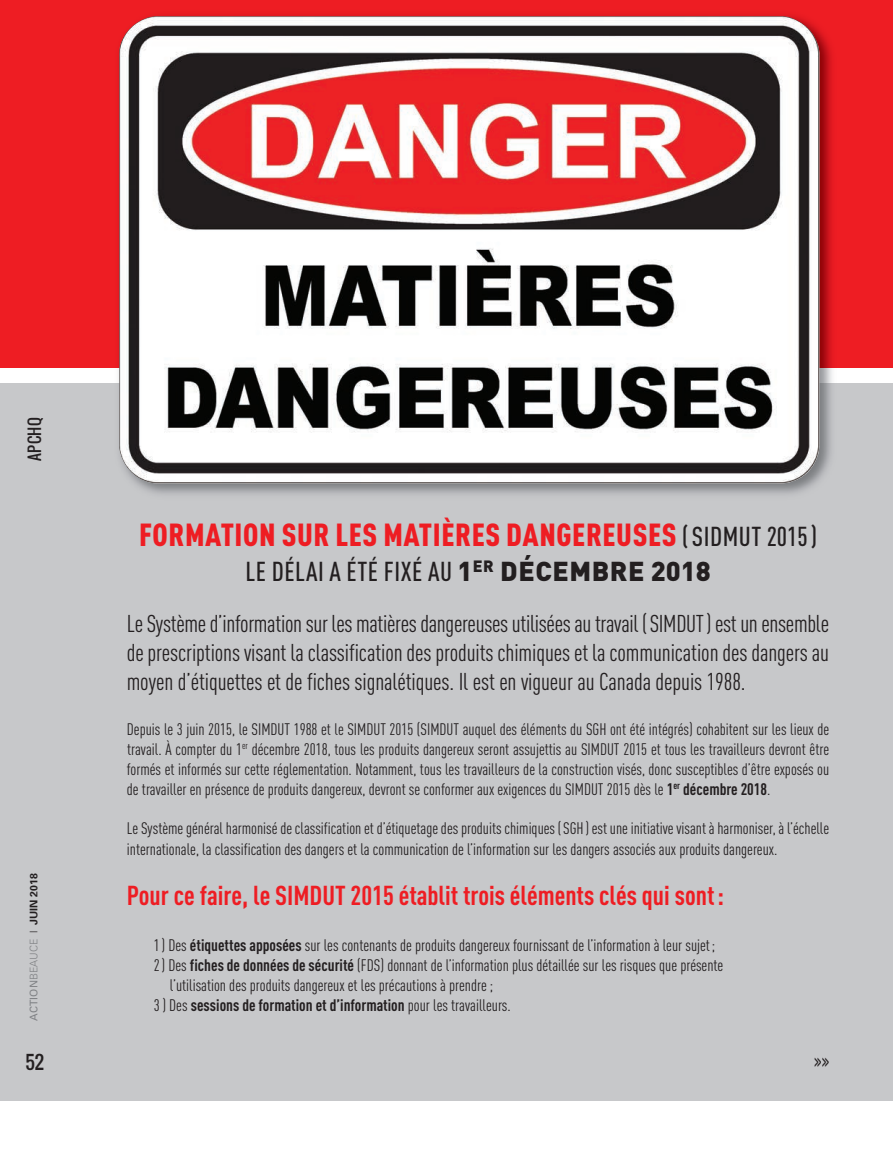
<style>
.page{position:relative;width:893px;height:1161px;background:#fff}
.page>*{position:absolute;margin:0;border:0;box-sizing:border-box;transform-origin:0 0}
.t1{font:900 condensed 31.5px "DIN Pro";letter-spacing:.02em;color:#ee1d23}
.t2{font:700 condensed 27px "DIN Pro";color:#ee1d23}
.t3{font:500 condensed 27px "DIN Pro";letter-spacing:.02em;color:#231f20}
.t4{font:condensed 24px/28.8px "DIN Pro";letter-spacing:-.005em;color:#231f20;text-align:justify}
.t5{font:18px "Oswald";color:#231f20}
.t6{font:300 18px "Oswald";color:#231f20}
.t7{font:condensed 16.5px/19.8px "DIN Pro";color:#231f20;text-align:justify}
.t8{font:700 condensed 16.5px "DIN Pro";color:#231f20}
.t9{font:15px "Oswald";letter-spacing:.035em;color:#231f20}
.t10{font:700 10.5px "Univers";color:#231f20}
.s1{font-weight:400;color:#808285}
.s2{font-weight:300;color:#808285}
.s3{font-weight:300}
.s4{font-weight:500;font-size:27px;color:#231f20}
.s5{font-weight:900;font-stretch:normal}
.s6{font-weight:700}
.s7{font-weight:400}
</style>
<div class="page">
<div style="left:0;top:383px;width:892px;height:717px;background:#c7c8ca"></div>
<div style="left:0;top:0;width:892px;height:368px;background:#ee1d23"></div>
<img style="left:118px;top:15px;width:714px;height:479px">
<img style="left:119px;top:16px;width:700px;height:467px">
<p class="t9" style="left:27px;top:461px;width:46px;rotate:-90deg">apcHq</p>
<p class="t10" style="left:30px;top:1020px;width:149px;rotate:-90deg"><span class="s1">ACTION</span><span class="s2">BEAUCE</span> <span class="s3">|</span> JUIN 2018</p>
<p class="t5" style="left:25px;top:1053px;width:20px">52</p>
<h1 class="t1" style="left:139px;top:523px;width:679px">FORMATION SUR LES MATIÈRES DANGEREUSES <span class="s4">(SIDMUT 2015)</span></h1>
<h2 class="t3" style="left:245px;top:561px;width:466px">LE DÉLAI A ÉTÉ FIXÉ AU <span class="s5">1</span><sup>ER</sup> <span class="s5">DÉCEMBRE 2018</span></h2>
<p class="t4" style="left:127px;top:612px;width:703px">Le Système d’information sur les matières dangereuses utilisées au travail (SIMDUT) est un ensemble de prescriptions visant la classification des produits chimiques et la communication des dangers au moyen d’étiquettes et de fiches signalétiques. Il est en vigueur au Canada depuis 1988.</p>
<p class="t7" style="left:127px;top:721px;width:703px">Depuis le 3 juin 2015, le SIMDUT 1988 et le SIMDUT 2015 (SIMDUT auquel des éléments du SGH ont été intégrés) cohabitent sur les lieux de travail. À compter du 1<sup>er</sup> décembre 2018, tous les produits dangereux seront assujettis au SIMDUT 2015 et tous les travailleurs devront être formés et informés sur cette réglementation. Notamment, tous les travailleurs de la construction visés, donc susceptibles d’être exposés ou de travailler en présence de produits dangereux, devront se conformer aux exigences du SIMDUT 2015 dès le <span class="s6">1</span><sup>er</sup> <span class="s6">décembre 2018</span>.</p>
<p class="t7" style="left:127px;top:819px;width:703px;line-height:20.9px">Le Système général harmonisé de classification et d’étiquetage des produits chimiques (SGH) est une initiative visant à harmoniser, à l’échelle internationale, la classification des dangers et la communication de l’information sur les dangers associés aux produits dangereux.</p>
<h2 class="t2" style="left:127px;top:885px;width:598px">Pour ce faire, le SIMDUT 2015 établit trois éléments clés qui sont:</h2>
<p class="t7" style="left:154px;top:937px;width:562px">1) Des <span class="s6">étiquettes apposées</span> sur les contenants de produits dangereux fournissant de l’information à leur sujet;</p>
<p class="t7" style="left:154px;top:956px;width:570px">2) Des <span class="s6">fiches de données de sécurité</span> (FDS) donnant de l’information plus détaillée sur les risques que présente</p>
<p class="t7" style="left:170px;top:976px;width:324px">l’utilisation des produits dangereux et les précautions à prendre;</p>
<p class="t8" style="left:154px;top:998px;width:358px"><span class="s7">3 ) Des</span> sessions de formation et d’information <span class="s7">pour les travailleurs.</span></p>
<p class="t6" style="left:813px;top:1051px;width:17px">»»</p>
</div>
